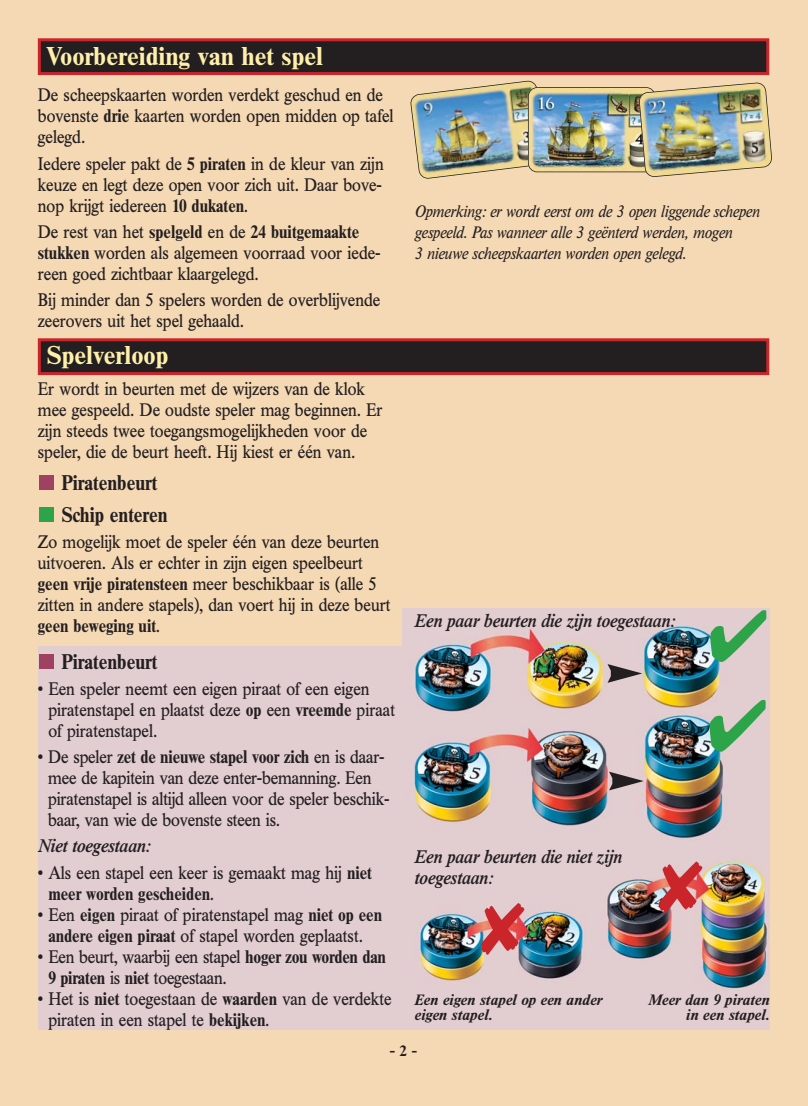
<style>
.page{position:relative;width:808px;height:1106px;background:#fff}
.page>*{position:absolute;margin:0;border:0;box-sizing:border-box;transform-origin:0 0}
.t1{font:700 25.5px "Times BQ";color:#ffefaa}
.t2{font:700 21px/31.5px "Times BQ";color:#231f20;scale:.9 1}
.t3{font:18px/21px "Times BQ";color:#231f20;scale:.9 1}
.t4{font:italic 600 18px/21px "Times BQ";color:#231f20;scale:.9 1}
.t5{font:italic 16.5px/21px "Times BQ";color:#231f20;scale:.9 1}
.t6{font:italic 700 15px/15.8px "Times BQ";color:#231f20}
.t7{font:700 15px "Times BQ";color:#231f20}
.s1{font-weight:700}
</style>
<div class="page">
<div style="left:0;top:0;width:807px;height:1105px;background:#f5d8b4"></div>
<div style="left:38px;top:608px;width:731px;height:421px;background:#e2cdd1"></div>
<div style="left:39px;top:40px;width:729px;height:34px;background:#231f20"></div>
<div style="left:38px;top:38px;width:731px;height:37px;border:3px solid #c9252b"></div>
<div style="left:39px;top:340px;width:729px;height:33px;background:#231f20"></div>
<div style="left:38px;top:338px;width:731px;height:37px;border:3px solid #c9252b"></div>
<img style="left:410px;top:80px;width:136px;height:99px">
<img style="left:528px;top:88px;width:127px;height:84px;border-radius:9px">
<div style="left:528px;top:87px;width:127px;height:85px;border:2px solid #231f20;border-radius:9px"></div>
<img style="left:639px;top:82px;width:133px;height:95px">
<img style="left:414px;top:627px;width:296px;height:87px">
<img style="left:407px;top:714px;width:318px;height:125px">
<img style="left:418px;top:905px;width:166px;height:78px">
<img style="left:601px;top:857px;width:168px;height:132px">
<svg style="left:607px;top:664px;width:35px;height:19px"></svg>
<svg style="left:609px;top:771px;width:35px;height:19px"></svg>
<div style="left:27px;top:603px;width:375px;height:43px;background:#f5d8b4"></div>
<div style="left:39px;top:653px;width:15px;height:15px;background:#9f4162"></div>
<div style="left:39px;top:506px;width:15px;height:15px;background:#2da44a"></div>
<div style="left:39px;top:475px;width:15px;height:15px;background:#9f4162"></div>
<svg style="left:659px;top:861px;width:43px;height:52px"></svg>
<svg style="left:710px;top:632px;width:15px;height:119px"></svg>
<svg style="left:481px;top:905px;width:43px;height:49px"></svg>
<h1 class="t1" style="left:46px;top:46px;width:278px">Voorbereiding van het spel</h1>
<p class="t3" style="left:38px;top:86px;width:397px">De scheepskaarten worden verdekt geschud en de bovenste <span class="s1">drie</span> kaarten worden open midden op tafel gelegd.</p>
<p class="t3" style="left:38px;top:154px;width:386px;text-align:justify">Iedere speler pakt de <span class="s1">5 piraten</span> in de kleur van zijn keuze en legt deze open voor zich uit. Daar bove&shy;nop krijgt iedereen <span class="s1">10 dukaten</span>.</p>
<p class="t3" style="left:38px;top:223px;width:382px">De rest van het <span class="s1">spelgeld</span> en de <span class="s1">24 buitgemaakte stukken</span> worden als algemeen voorraad voor iede&shy;reen goed zichtbaar klaargelegd.</p>
<p class="t3" style="left:38px;top:291px;width:382px">Bij minder dan 5 spelers worden de overblijvende zeerovers uit het spel gehaald.</p>
<h1 class="t1" style="left:46px;top:346px;width:124px">Spelverloop</h1>
<p class="t3" style="left:38px;top:380px;width:385px">Er wordt in beurten met de wijzers van de klok mee gespeeld. De oudste speler mag beginnen. Er zijn steeds twee toegangsmogelijkheden voor de speler, die de beurt heeft. Hij kiest er één van.</p>
<p class="t2" style="left:61px;top:469px;width:120px">Piratenbeurt<br>Schip enteren</p>
<p class="t3" style="left:38px;top:532px;width:393px">Zo mogelijk moet de speler één van deze beurten uitvoeren. Als er echter in zijn eigen speelbeurt <span class="s1">geen vrije piratensteen</span> meer beschikbaar is (alle 5 zitten in andere stapels), dan voert hij in deze beurt <span class="s1">geen beweging uit</span>.</p>
<p class="t2" style="left:61px;top:647px;width:108px">Piratenbeurt</p>
<p class="t3" style="left:48px;top:679px;width:387px;text-indent:-10px">• Een speler neemt een eigen piraat of een eigen piratenstapel en plaatst deze <span class="s1">op</span> een <span class="s1">vreemde</span> piraat of piratenstapel.</p>
<p class="t3" style="left:48px;top:748px;width:381px;text-indent:-10px">• De speler <span class="s1">zet de nieuwe stapel voor zich</span> en is daar&shy;mee de kapitein van deze enter-bemanning. Een piratenstapel is altijd alleen voor de speler beschik&shy;baar, van wie de bovenste steen is.</p>
<p class="t4" style="left:38px;top:837px;width:126px">Niet toegestaan:</p>
<p class="t3" style="left:48px;top:863px;width:361px;text-indent:-10px">• Als een stapel een keer is gemaakt mag hij <span class="s1">niet meer worden gescheiden</span>.</p>
<p class="t3" style="left:38px;top:905px;width:384px;text-align:center">• Een <span class="s1">eigen</span> piraat of piratenstapel mag <span class="s1">niet op een andere eigen piraat</span> of stapel worden geplaatst.</p>
<p class="t3" style="left:48px;top:947px;width:377px;text-indent:-11px">• Een beurt, waarbij een stapel <span class="s1">hoger zou worden dan<br>9 piraten</span> is <span class="s1">niet</span> toegestaan.</p>
<p class="t3" style="left:48px;top:989px;width:383px;text-indent:-10px">• Het is <span class="s1">niet</span> toegestaan de <span class="s1">waarden</span> van de verdekte piraten in een stapel te <span class="s1">bekijken</span>.</p>
<p class="t5" style="left:414px;top:202px;width:385px">Opmerking: er wordt eerst om de 3 open liggende schepen gespeeld. Pas wanneer alle 3 geënterd werden, mogen<br>3 nieuwe scheepskaarten worden open gelegd.</p>
<p class="t4" style="left:414px;top:611px;width:290px">Een paar beurten die zijn toegestaan:</p>
<p class="t4" style="left:414px;top:847px;width:232px">Een paar beurten die niet zijn toegestaan:</p>
<p class="t6" style="left:414px;top:993px;width:189px">Een eigen stapel op een ander eigen stapel.</p>
<p class="t6" style="left:648px;top:993px;width:123px;text-align:right">Meer dan 9 piraten in een stapel.</p>
<p class="t7" style="left:390px;top:1045px;width:29px">- 2 -</p>
</div>
